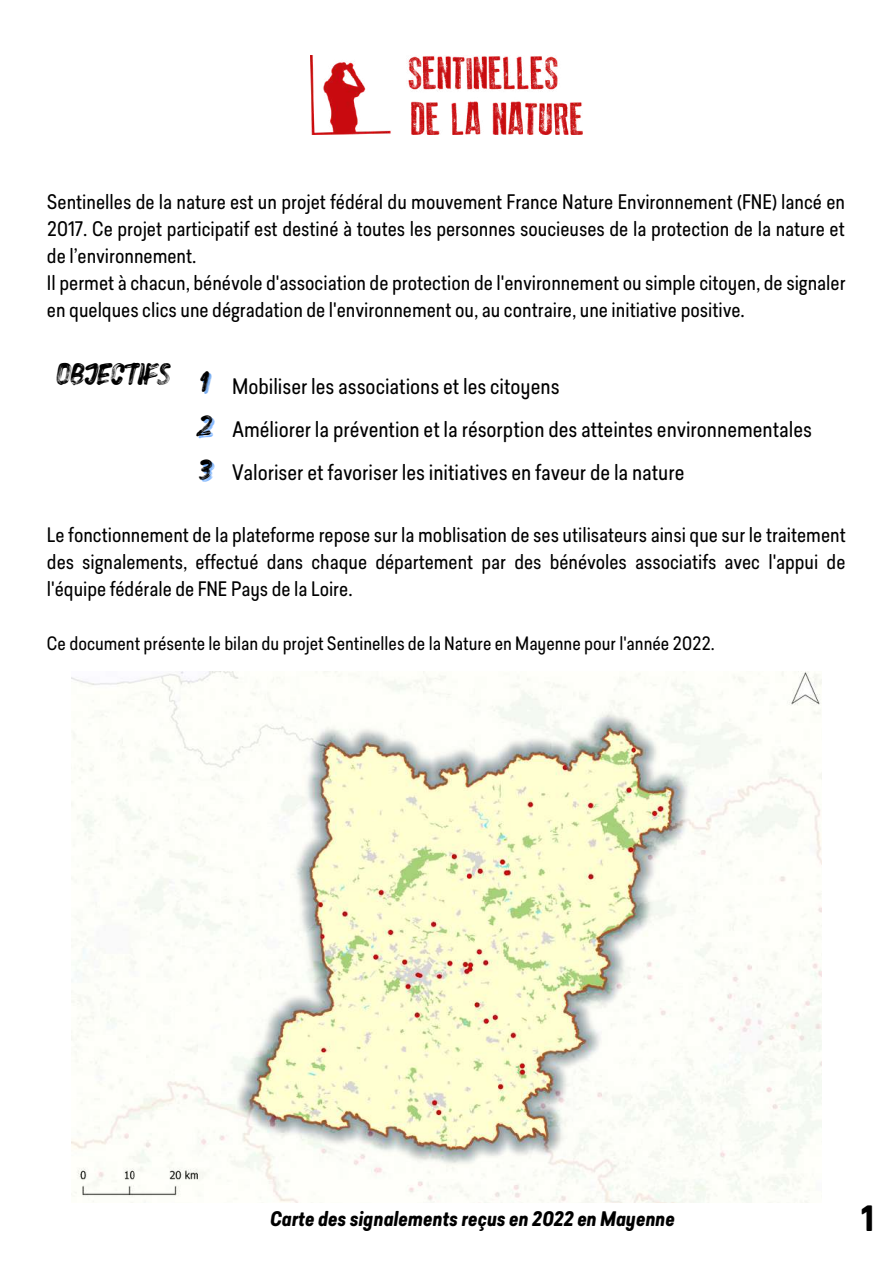
<style>
.page{position:relative;width:893px;height:1264px;background:#fff}
.page>*{position:absolute;margin:0;border:0;box-sizing:border-box;transform-origin:0 0}
.t1{font:700 34.2px "Predige Rounded";color:#000}
.t2{font:31.35px "Strive";color:#000}
.t3{font:21px/42.9px "Predige Rounded";color:#000}
.t4{font:19.65px/27.2px "Predige Rounded";color:#000}
.t5{font:italic 700 19.65px "Predige Rounded";color:#000}
.t6{font:18.15px "Predige Rounded";color:#000}
.s1{font-family:"Strive";font-size:29.4px;color:#78adf1}
.s2{font-family:"Strive";font-size:29.4px;color:#82b7ff}
.s3{font-family:"Strive";font-size:29.4px;color:#80b6fd}
</style>
<div class="page">
<img style="left:310px;top:56px;width:272px;height:78px">
<img style="left:71px;top:672px;width:750px;height:530px">
<p class="t4" style="left:47px;top:190px;width:800px">Sentinelles de la nature est un projet fédéral du mouvement France Nature Environnement (FNE) lancé en 2017. Ce projet participatif est destiné à toutes les personnes soucieuses de la protection de la nature et de l’environnement.<br>Il permet à chacun, bénévole d'association de protection de l'environnement ou simple citoyen, de signaler en quelques clics une dégradation de l'environnement ou, au contraire, une initiative positive.</p>
<h2 class="t2" style="left:56px;top:361px;width:115px">OBJECTIFS</h2>
<p class="t3" style="left:202px;top:367px;width:611px"><span class="s1">1</span> Mobiliser les associations et les citoyens<br><span class="s2">2</span> Améliorer la prévention et la résorption des atteintes environnementales<br><span class="s3">3</span> Valoriser et favoriser les initiatives en faveur de la nature</p>
<p class="t4" style="left:47px;top:523px;width:800px;text-align:justify">Le fonctionnement de la plateforme repose sur la moblisation de ses utilisateurs ainsi que sur le traitement des signalements, effectué dans chaque département par des bénévoles associatifs avec l'appui de l'équipe fédérale de FNE Pays de la Loire.</p>
<p class="t6" style="left:47px;top:636px;width:669px">Ce document présente le bilan du projet Sentinelles de la Nature en Mayenne pour l'année 2022.</p>
<p class="t5" style="left:270px;top:1211px;width:406px">Carte des signalements reçus en 2022 en Mayenne</p>
<h1 class="t1" style="left:861px;top:1205px;width:14px">1</h1>
</div>
